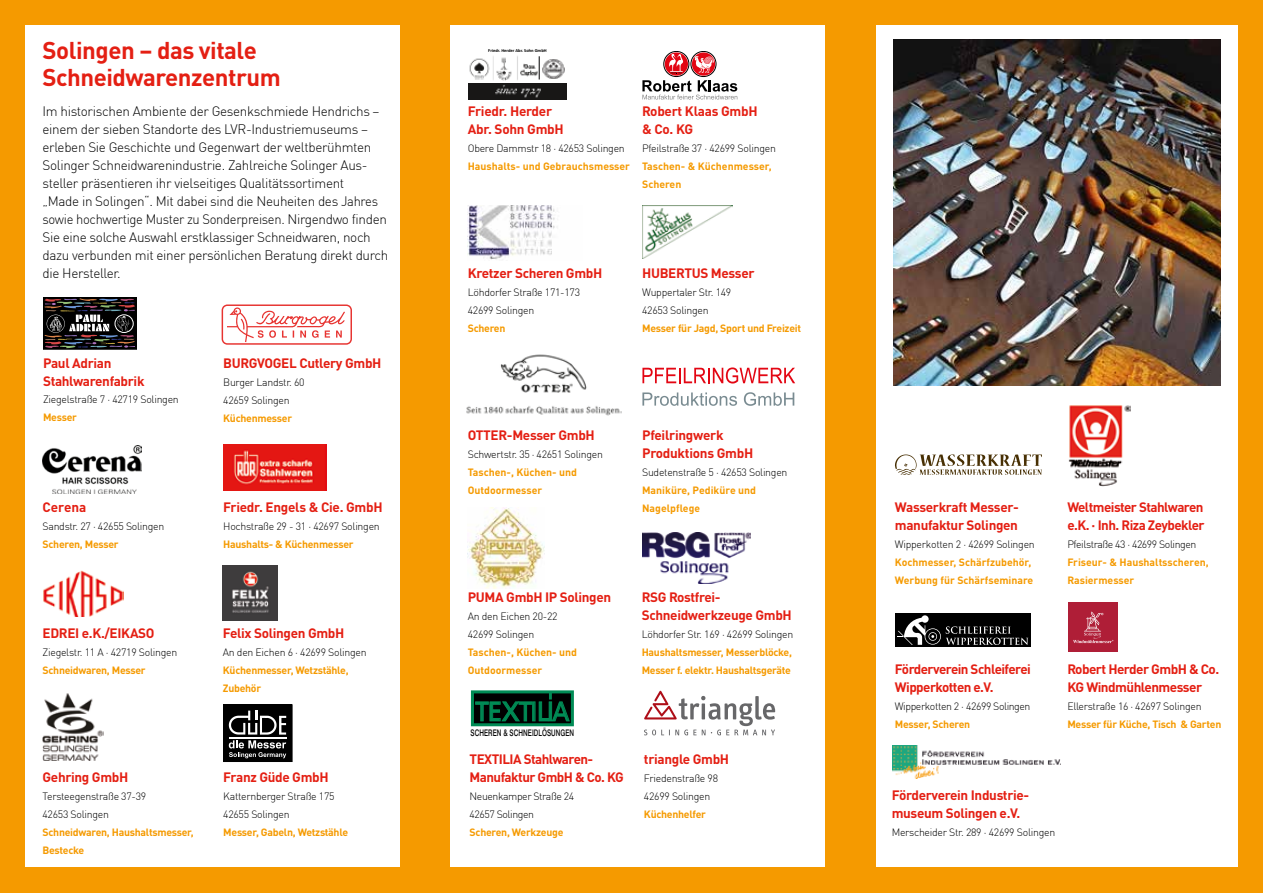
<style>
.page{position:relative;width:1263px;height:893px;background:#f59a00}
.page>*{position:absolute;margin:0;border:0;box-sizing:border-box;transform-origin:0 0}
.t1{font:27.3px "Frutiger CE";letter-spacing:-.04em;color:#008b55;scale:.87 1}
.t2{font:700 24px/27px "DINOT";letter-spacing:-.02em;color:#e41f13}
.t3{font:700 13.5px/18px "DINOT";letter-spacing:-.025em;color:#e41f13}
.t4{font:300 13.5px/18px "DIN";letter-spacing:-.025em;color:#000}
.t5{font:300 10.5px/18px "DIN";letter-spacing:-.025em;color:#000}
.t6{font:700 10.5px/18px "DINOT";letter-spacing:-.025em;color:#f59a00}
.t7{font:700 10.5px/18px "DINOT";color:#f59a00}
.t8{font:500 9px "Swiss 721 BT";letter-spacing:.01em;color:#000;scale:.7 1}
.t9{font:700 4.5px "Calibri";color:#000}
</style>
<div class="page">
<div style="left:451px;top:26px;width:374px;height:841px;background:#fff"></div>
<div style="left:26px;top:26px;width:374px;height:841px;background:#fff"></div>
<div style="left:876px;top:26px;width:361px;height:841px;background:#fff"></div>
<div style="left:43px;top:297px;width:94px;height:52px;border:1px solid #000"></div>
<svg style="left:44px;top:298px;width:91px;height:50px;background:#353031"></svg>
<div style="left:224px;top:704px;width:68px;height:57px;background:#000"></div>
<svg style="left:229px;top:711px;width:57px;height:47px"></svg>
<svg style="left:222px;top:304px;width:130px;height:41px"></svg>
<img style="left:43px;top:570px;width:81px;height:47px">
<img style="left:223px;top:565px;width:55px;height:55px">
<img style="left:223px;top:444px;width:103px;height:47px">
<svg style="left:664px;top:51px;width:25px;height:26px"></svg>
<div style="left:664px;top:51px;width:25px;height:26px;border:1px solid #000;border-radius:50%"></div>
<svg style="left:665px;top:52px;width:23px;height:24px"></svg>
<svg style="left:691px;top:51px;width:25px;height:26px"></svg>
<div style="left:691px;top:51px;width:25px;height:26px;border:1px solid #000;border-radius:50%"></div>
<svg style="left:692px;top:52px;width:23px;height:24px"></svg>
<svg style="left:694px;top:56px;width:20px;height:17px"></svg>
<svg style="left:669px;top:54px;width:14px;height:20px"></svg>
<svg style="left:642px;top:80px;width:95px;height:20px"></svg>
<img style="left:494px;top:83px;width:47px;height:17px">
<img style="left:468px;top:83px;width:26px;height:17px">
<img style="left:541px;top:83px;width:25px;height:17px">
<img style="left:543px;top:59px;width:21px;height:20px">
<img style="left:469px;top:56px;width:70px;height:25px">
<svg style="left:539px;top:56px;width:1px;height:24px"></svg>
<svg style="left:642px;top:367px;width:153px;height:17px"></svg>
<svg style="left:642px;top:392px;width:95px;height:14px"></svg>
<svg style="left:744px;top:392px;width:50px;height:14px"></svg>
<div style="left:472px;top:692px;width:100px;height:33px;background:#000"></div>
<div style="left:471px;top:690px;width:103px;height:36px;border:3px solid #008b55"></div>
<svg style="left:475px;top:701px;width:57px;height:21px"></svg>
<div style="left:532px;top:702px;width:3px;height:19px;border:1px solid #008b55"></div>
<svg style="left:539px;top:691px;width:31px;height:30px"></svg>
<div style="left:895px;top:613px;width:135px;height:34px;background:#000"></div>
<svg style="left:897px;top:615px;width:131px;height:30px"></svg>
<img style="left:642px;top:532px;width:109px;height:51px">
<svg style="left:895px;top:454px;width:147px;height:21px"></svg>
<img style="left:43px;top:693px;width:61px;height:67px">
<img style="left:466px;top:354px;width:156px;height:62px">
<img style="left:468px;top:507px;width:76px;height:81px">
<img style="left:43px;top:445px;width:99px;height:48px">
<div style="left:1068px;top:603px;width:49px;height:49px;background:#af1e37"></div>
<svg style="left:1073px;top:611px;width:40px;height:32px"></svg>
<svg style="left:644px;top:691px;width:131px;height:44px"></svg>
<img style="left:1068px;top:405px;width:62px;height:81px">
<img style="left:468px;top:206px;width:87px;height:54px">
<img style="left:893px;top:40px;width:327px;height:346px">
<img style="left:642px;top:206px;width:91px;height:53px">
<img style="left:893px;top:745px;width:167px;height:34px">
<h2 class="t2" style="left:43px;top:36px;width:240px">Solingen – das vitale<br>Schneidwarenzentrum</h2>
<p class="t4" style="left:43px;top:102px;width:347px">Im historischen Ambiente der Gesenkschmiede Hendrichs – einem der sieben Standorte des LVR-Industriemuseums – erleben Sie Geschichte und Gegenwart der weltberühmten Solinger Schneidwarenindustrie. Zahlreiche Solinger Aus&shy;steller präsentieren ihr vielseitiges Qualitätssortiment<br>„Made in Solingen“. Mit dabei sind die Neuheiten des Jahres sowie hochwertige Muster zu Sonderpreisen. Nirgendwo finden Sie eine solche Auswahl erstklassiger Schneidwaren, noch dazu verbunden mit einer persönlichen Beratung direkt durch die Hersteller.</p>
<p class="t3" style="left:43px;top:353px;width:103px">Paul Adrian<br>Stahlwarenfabrik</p>
<p class="t5" style="left:43px;top:390px;width:137px">Ziegelstraße 7 · 42719 Solingen</p>
<p class="t6" style="left:43px;top:407px;width:35px">Messer</p>
<p class="t3" style="left:223px;top:353px;width:160px">BURGVOGEL Cutlery GmbH</p>
<p class="t5" style="left:223px;top:373px;width:83px">Burger Landstr. 60<br>42659 Solingen</p>
<p class="t6" style="left:223px;top:408px;width:70px">Küchenmesser</p>
<p class="t3" style="left:43px;top:497px;width:45px">Cerena</p>
<p class="t5" style="left:43px;top:517px;width:123px">Sandstr. 27 · 42655 Solingen</p>
<p class="t6" style="left:43px;top:534px;width:78px">Scheren, Messer</p>
<p class="t3" style="left:43px;top:623px;width:114px">EDREI e.K./EIKASO</p>
<p class="t5" style="left:43px;top:643px;width:136px">Ziegelstr. 11 A · 42719 Solingen</p>
<p class="t6" style="left:43px;top:660px;width:105px">Schneidwaren, Messer</p>
<p class="t3" style="left:223px;top:497px;width:161px">Friedr. Engels &amp; Cie. GmbH</p>
<p class="t5" style="left:223px;top:517px;width:158px">Hochstraße 29 - 31 · 42697 Solingen</p>
<p class="t6" style="left:223px;top:534px;width:132px">Haushalts- &amp; Küchenmesser</p>
<p class="t3" style="left:223px;top:623px;width:123px">Felix Solingen GmbH</p>
<p class="t5" style="left:223px;top:643px;width:145px">An den Eichen 6 · 42699 Solingen</p>
<p class="t6" style="left:223px;top:660px;width:127px">Küchenmesser, Wetzstähle,<br>Zubehör</p>
<p class="t3" style="left:43px;top:767px;width:87px">Gehring GmbH</p>
<p class="t5" style="left:43px;top:787px;width:105px">Tersteegenstraße 37-39<br>42653 Solingen</p>
<p class="t6" style="left:43px;top:822px;width:153px">Schneidwaren, Haushaltsmesser,<br>Bestecke</p>
<p class="t3" style="left:223px;top:767px;width:107px">Franz Güde GmbH</p>
<p class="t5" style="left:223px;top:787px;width:113px">Katternberger Straße 175<br>42655 Solingen</p>
<p class="t6" style="left:223px;top:822px;width:126px">Messer, Gabeln, Wetzstähle</p>
<p class="t9" style="left:488px;top:47px;width:60px">Friedr. Herder Abr. Sohn GmbH</p>
<p class="t3" style="left:468px;top:101px;width:98px">Friedr. Herder<br>Abr. Sohn GmbH</p>
<p class="t5" style="left:468px;top:139px;width:159px">Obere Dammstr 18 · 42653 Solingen</p>
<p class="t7" style="left:468px;top:156px;width:164px">Haushalts- und Gebrauchsmesser</p>
<p class="t3" style="left:642px;top:101px;width:117px">Robert Klaas GmbH &amp; Co. KG</p>
<p class="t5" style="left:642px;top:139px;width:135px">Pfeilstraße 37 · 42699 Solingen</p>
<p class="t7" style="left:642px;top:156px;width:131px">Taschen- &amp; Küchenmesser,<br>Scheren</p>
<p class="t3" style="left:468px;top:263px;width:136px">Kretzer Scheren GmbH</p>
<p class="t5" style="left:468px;top:283px;width:114px">Löhdorfer Straße 171-173<br>42699 Solingen</p>
<p class="t6" style="left:468px;top:318px;width:39px">Scheren</p>
<p class="t3" style="left:642px;top:263px;width:114px">HUBERTUS Messer</p>
<p class="t5" style="left:642px;top:283px;width:91px">Wuppertaler Str. 149<br>42653 Solingen</p>
<p class="t6" style="left:642px;top:318px;width:161px">Messer für Jagd, Sport und Freizeit</p>
<p class="t3" style="left:468px;top:425px;width:129px">OTTER-Messer GmbH</p>
<p class="t5" style="left:468px;top:445px;width:137px">Schwertstr. 35 · 42651 Solingen</p>
<p class="t7" style="left:468px;top:462px;width:111px">Taschen-, Küchen- und<br>Outdoormesser</p>
<p class="t3" style="left:642px;top:425px;width:113px">Pfeilringwerk<br>Produktions GmbH</p>
<p class="t5" style="left:642px;top:463px;width:147px">Sudetenstraße 5 · 42653 Solingen</p>
<p class="t7" style="left:642px;top:480px;width:115px">Maniküre, Pediküre und<br>Nagelpflege</p>
<p class="t3" style="left:468px;top:587px;width:145px">PUMA GmbH IP Solingen</p>
<p class="t5" style="left:468px;top:607px;width:91px">An den Eichen 20-22<br>42699 Solingen</p>
<p class="t7" style="left:468px;top:642px;width:111px">Taschen-, Küchen- und<br>Outdoormesser</p>
<h1 class="t1" style="left:475px;top:695px;width:110px">TEXTILIA</h1>
<p class="t8" style="left:470px;top:728px;width:150px">SCHEREN &amp; SCHNEIDLÖSUNGEN</p>
<p class="t3" style="left:470px;top:749px;width:156px">TEXTILIA Stahlwaren-<br>Manufaktur GmbH &amp; Co. KG</p>
<p class="t5" style="left:470px;top:787px;width:106px">Neuenkamper Straße 24<br>42657 Solingen</p>
<p class="t6" style="left:470px;top:822px;width:95px">Scheren, Werkzeuge</p>
<p class="t3" style="left:642px;top:587px;width:152px">RSG Rostfrei-<br>Schneidwerkzeuge GmbH</p>
<p class="t5" style="left:642px;top:625px;width:153px">Löhdorfer Str. 169 · 42699 Solingen</p>
<p class="t6" style="left:642px;top:642px;width:152px">Haushaltsmesser, Messerblöcke,<br>Messer f. elektr. Haushaltsgeräte</p>
<p class="t3" style="left:644px;top:749px;width:87px">triangle GmbH</p>
<p class="t5" style="left:644px;top:769px;width:76px">Friedenstraße 98<br>42699 Solingen</p>
<p class="t6" style="left:644px;top:804px;width:64px">Küchenhelfer</p>
<p class="t3" style="left:895px;top:497px;width:125px">Wasserkraft Messer&shy;manufaktur Solingen</p>
<p class="t5" style="left:895px;top:535px;width:141px">Wipperkotten 2 · 42699 Solingen</p>
<p class="t7" style="left:895px;top:552px;width:140px">Kochmesser, Schärfzubehör,<br>Werbung für Schärfseminare</p>
<p class="t3" style="left:1067px;top:497px;width:139px">Weltmeister Stahlwaren e.K. · Inh. Riza Zeybekler</p>
<p class="t5" style="left:1067px;top:535px;width:131px">Pfeilstraße 43 · 42699 Solingen</p>
<p class="t7" style="left:1067px;top:553px;width:143px">Friseur- &amp; Haushaltsscheren,<br>Rasiermesser</p>
<p class="t3" style="left:895px;top:659px;width:137px">Förderverein Schleiferei<br>Wipperkotten e.V.</p>
<p class="t5" style="left:895px;top:697px;width:137px">Wipperkotten 2 · 42699 Solingen</p>
<p class="t6" style="left:895px;top:714px;width:77px">Messer, Scheren</p>
<p class="t3" style="left:1067px;top:659px;width:153px">Robert Herder GmbH &amp; Co.<br>KG Windmühlenmesser</p>
<p class="t5" style="left:1067px;top:697px;width:136px">Ellerstraße 16 · 42697 Solingen</p>
<p class="t6" style="left:1067px;top:714px;width:155px">Messer für Küche, Tisch &amp; Garten</p>
<p class="t3" style="left:892px;top:785px;width:139px">Förderverein Industrie&shy;museum Solingen e.V.</p>
<p class="t5" style="left:892px;top:823px;width:165px">Merscheider Str. 289 · 42699 Solingen</p>
</div>
